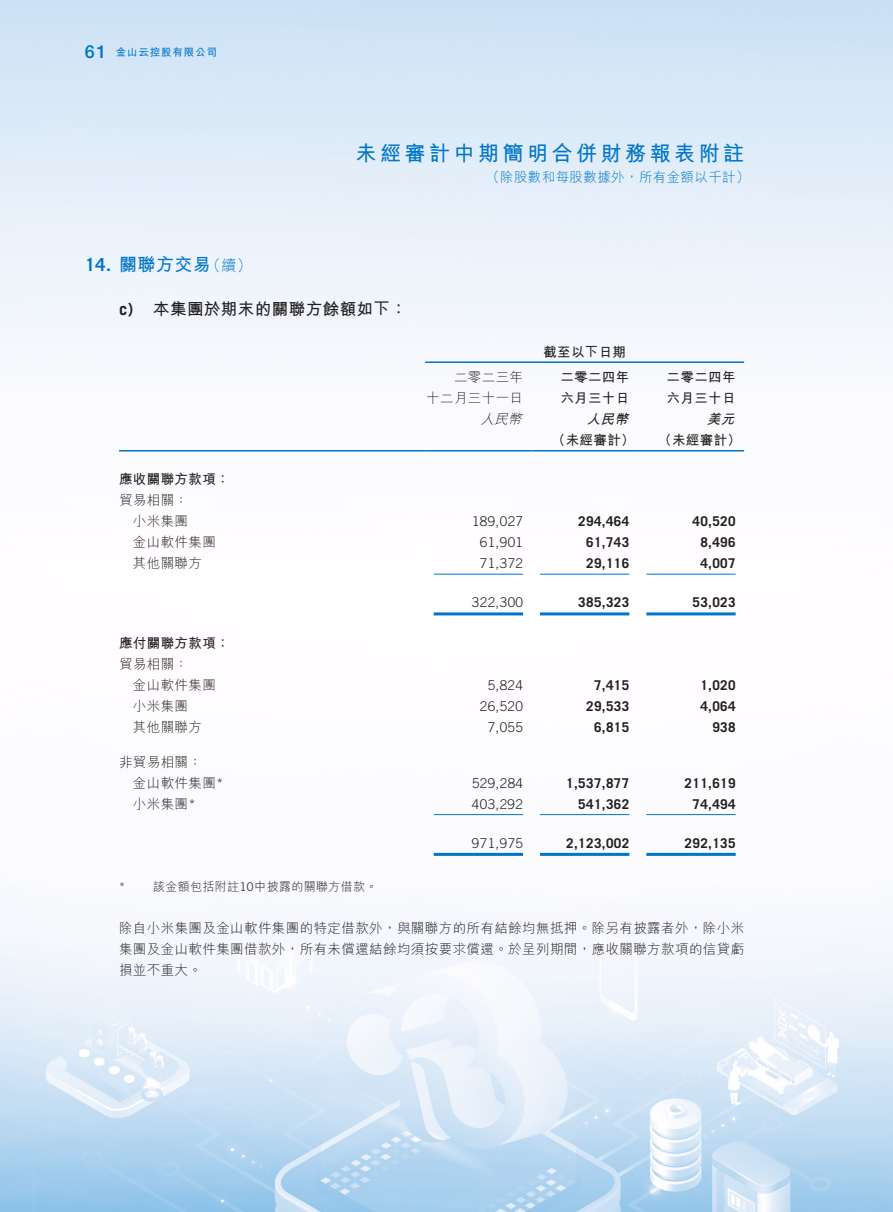
<style>
.page{position:relative;width:893px;height:1212px;background:#fff}
.page>*{position:absolute;margin:0;border:0;box-sizing:border-box;transform-origin:0 0}
.t1{font:700 21px "M Hei HK";letter-spacing:.165em;color:#0076c8}
.t2{font:700 18px "M Hei HK";letter-spacing:.03em;color:#0076c8}
.t3{font:500 18px "Helvetica Neue LT Std";color:#0076c8}
.t4{font:700 16.5px "M Hei HK";letter-spacing:.03em;color:#231f20}
.t5{font:700 16.5px "Trade Gothic LT Std";color:#231f20}
.t6{font:300 15px "M Hei HK";color:#0076c8}
.t7{font:300 13.5px/21px "M Hei HK";letter-spacing:.03em;color:#231f20;text-align:right}
.t8{font:700 13.5px "Trade Gothic LT Std";letter-spacing:.03em;color:#231f20}
.t9{font:300 13.5px "Trade Gothic LT Std";letter-spacing:.03em;color:#231f20}
.t10{font:700 13.5px/21px "M Hei HK";letter-spacing:.03em;color:#231f20}
.t11{font:300 13.5px "M Hei HK";letter-spacing:.03em;color:#0076c8}
.t12{font:italic 700 13.5px "M Hei HK";color:#231f20}
.t13{font:italic 300 13.5px "M Hei HK";color:#231f20}
.t14{font:300 12px "M Hei HK";letter-spacing:.03em;color:#231f20}
.t15{font:300 12px "Trade Gothic LT Std";color:#231f20}
.t16{font:700 10.5px "M Hei HK";letter-spacing:.08em;color:#0076c8}
.s1{font-family:"Trade Gothic LT Std"}
</style>
<div class="page">
<img style="left:0;top:0;width:893px;height:1212px">
<hr style="left:425px;top:361px;width:319px;height:2px;background:#0076c8">
<hr style="left:119px;top:450px;width:306px;height:1px;background:#0076c8">
<hr style="left:425px;top:450px;width:106px;height:1px;background:#0076c8">
<hr style="left:531px;top:450px;width:107px;height:1px;background:#0076c8">
<hr style="left:638px;top:450px;width:106px;height:1px;background:#0076c8">
<hr style="left:434px;top:574px;width:89px;height:1px;background:#0076c8">
<hr style="left:540px;top:574px;width:89px;height:1px;background:#0076c8">
<hr style="left:646px;top:574px;width:90px;height:1px;background:#0076c8">
<hr style="left:434px;top:612px;width:89px;height:3px;background:#0076c8">
<hr style="left:540px;top:612px;width:89px;height:3px;background:#0076c8">
<hr style="left:646px;top:612px;width:90px;height:3px;background:#0076c8">
<hr style="left:434px;top:814px;width:89px;height:1px;background:#0076c8">
<hr style="left:540px;top:814px;width:89px;height:1px;background:#0076c8">
<hr style="left:646px;top:814px;width:90px;height:1px;background:#0076c8">
<hr style="left:434px;top:853px;width:89px;height:3px;background:#0076c8">
<hr style="left:540px;top:853px;width:89px;height:3px;background:#0076c8">
<hr style="left:646px;top:853px;width:90px;height:3px;background:#0076c8">
<h2 class="t3" style="left:85px;top:41px;width:23px">61</h2>
<p class="t16" style="left:116px;top:44px;width:103px">金山云控股有限公司</p>
<h1 class="t1" style="left:356px;top:138px;width:390px">未經審計中期簡明合併財務報表附註</h1>
<p class="t11" style="left:486px;top:170px;width:265px">（除股數和每股數據外，所有金額以千計(</p>
<h2 class="t2" style="left:85px;top:252px;width:128px"><span class="s1">14.</span> 關聯方交易</h2>
<p class="t4" style="left:153px;top:297px;width:255px">本集團於期末的關聯方餘額如下：</p>
<p class="t6" style="left:206px;top:258px;width:47px">（續(</p>
<p class="t5" style="left:119px;top:299px;width:16px">c)</p>
<p class="t10" style="left:119px;top:468px;width:112px">應收關聯方款項：</p>
<p class="t7" style="left:119px;top:490px;width:71px">貿易相關：</p>
<p class="t7" style="left:133px;top:511px;width:57px">小米集團</p>
<p class="t7" style="left:133px;top:532px;width:84px">金山軟件集團</p>
<p class="t7" style="left:133px;top:553px;width:71px">其他關聯方</p>
<p class="t10" style="left:119px;top:632px;width:112px">應付關聯方款項：</p>
<p class="t7" style="left:119px;top:653px;width:71px">貿易相關：</p>
<p class="t7" style="left:133px;top:674px;width:84px">金山軟件集團</p>
<p class="t7" style="left:133px;top:695px;width:57px">小米集團</p>
<p class="t7" style="left:133px;top:716px;width:71px">其他關聯方</p>
<p class="t7" style="left:119px;top:751px;width:84px">非貿易相關：</p>
<p class="t7" style="left:133px;top:772px;width:92px">金山軟件集團<span class="s1">*</span></p>
<p class="t7" style="left:133px;top:793px;width:64px">小米集團<span class="s1">*</span></p>
<p class="t10" style="left:543px;top:340px;width:84px">截至以下日期</p>
<p class="t7" style="left:426px;top:367px;width:98px">二零二三年<br>十二月三十一日</p>
<p class="t10" style="left:560px;top:366px;width:71px">二零二四年六月三十日</p>
<p class="t10" style="left:667px;top:366px;width:71px">二零二四年六月三十日</p>
<p class="t12" style="left:707px;top:409px;width:34px">美元</p>
<p class="t13" style="left:480px;top:412px;width:46px">人民幣</p>
<p class="t12" style="left:587px;top:409px;width:47px">人民幣</p>
<p class="t10" style="left:552px;top:429px;width:84px">（未經審計）</p>
<p class="t10" style="left:658px;top:429px;width:84px">（未經審計(</p>
<p class="t9" style="left:472px;top:513px;width:53px">189,027</p>
<p class="t8" style="left:578px;top:513px;width:53px">294,464</p>
<p class="t8" style="left:692px;top:513px;width:45px">40,520</p>
<p class="t9" style="left:480px;top:534px;width:45px">61,901</p>
<p class="t8" style="left:586px;top:534px;width:45px">61,743</p>
<p class="t8" style="left:700px;top:534px;width:37px">8,496</p>
<p class="t9" style="left:480px;top:555px;width:45px">71,372</p>
<p class="t8" style="left:586px;top:555px;width:45px">29,116</p>
<p class="t8" style="left:700px;top:555px;width:37px">4,007</p>
<p class="t9" style="left:472px;top:594px;width:53px">322,300</p>
<p class="t8" style="left:578px;top:594px;width:53px">385,323</p>
<p class="t8" style="left:692px;top:594px;width:45px">53,023</p>
<p class="t9" style="left:488px;top:677px;width:37px">5,824</p>
<p class="t8" style="left:594px;top:677px;width:37px">7,415</p>
<p class="t8" style="left:700px;top:677px;width:37px">1,020</p>
<p class="t9" style="left:480px;top:698px;width:45px">26,520</p>
<p class="t8" style="left:586px;top:698px;width:45px">29,533</p>
<p class="t8" style="left:700px;top:698px;width:37px">4,064</p>
<p class="t9" style="left:488px;top:719px;width:37px">7,055</p>
<p class="t8" style="left:594px;top:719px;width:37px">6,815</p>
<p class="t8" style="left:712px;top:719px;width:25px">938</p>
<p class="t9" style="left:472px;top:775px;width:53px">529,284</p>
<p class="t8" style="left:566px;top:775px;width:65px">1,537,877</p>
<p class="t8" style="left:685px;top:775px;width:53px">211,619</p>
<p class="t9" style="left:472px;top:796px;width:53px">403,292</p>
<p class="t8" style="left:578px;top:796px;width:53px">541,362</p>
<p class="t8" style="left:692px;top:796px;width:45px">74,494</p>
<p class="t9" style="left:472px;top:835px;width:53px">971,975</p>
<p class="t8" style="left:566px;top:835px;width:65px">2,123,002</p>
<p class="t8" style="left:685px;top:835px;width:53px">292,135</p>
<p class="t14" style="left:153px;top:881px;width:226px">該金額包括附註<span class="s1">10</span>中披露的關聯方借款。</p>
<p class="t15" style="left:119px;top:880px;width:7px">*</p>
<p class="t7" style="left:119px;top:918px;width:627px;text-align:justify">除自小米集團及金山軟件集團的特定借款外，與關聯方的所有結餘均無抵押。除另有披露者外，除小米集團及金山軟件集團借款外，所有未償還結餘均須按要求償還。於呈列期間，應收關聯方款項的信貸虧損並不重大。</p>
</div>
